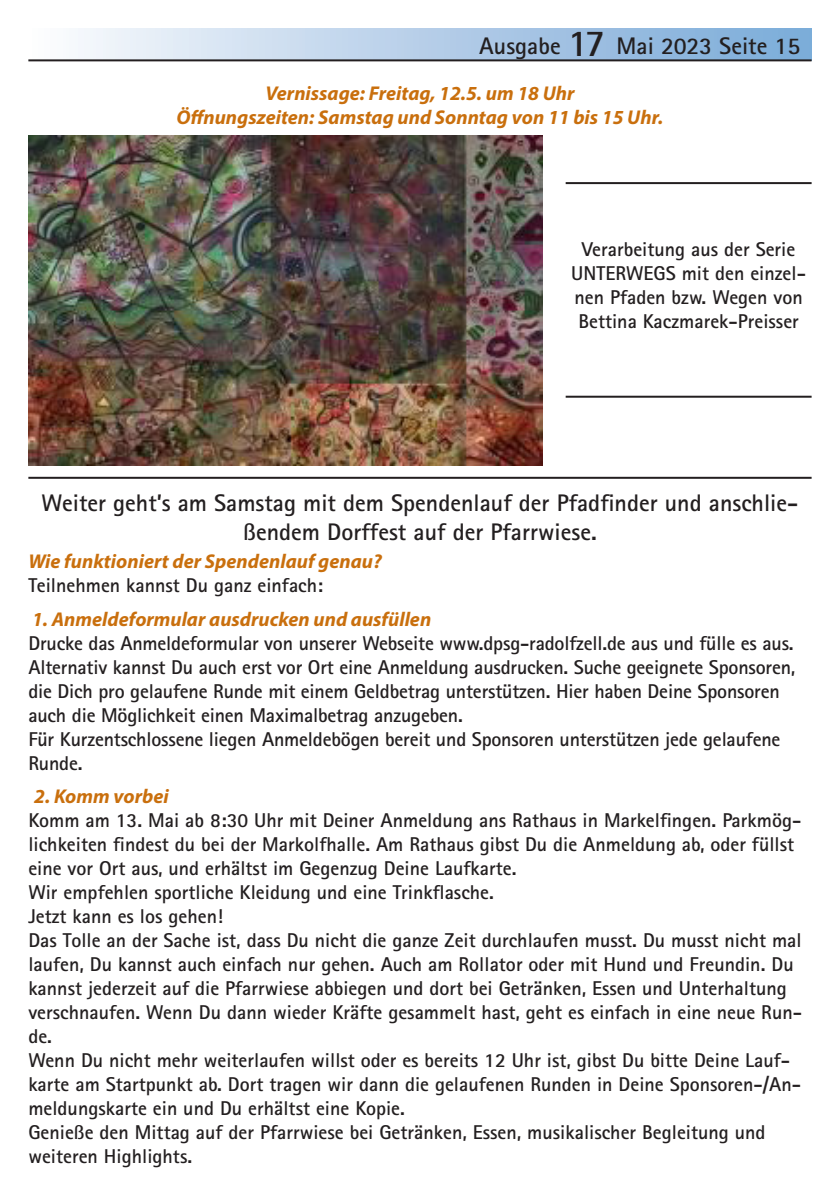
<style>
.page{position:relative;width:840px;height:1191px;background:#fff}
.page>*{position:absolute;margin:0;border:0;box-sizing:border-box;transform-origin:0 0}
.t1{font:700 24px/28.8px "Rotis Sans Serif Std";color:#231f20;text-align:center}
.t2{font:700 20px/24px "Rotis Sans Serif Std";color:#231f20}
.t3{font:italic 700 20px "Myriad Pro";color:#c96f0d}
.s1{font-size:38px}
</style>
<div class="page">
<div style="left:28px;top:28px;width:783px;height:32px;background:linear-gradient(to right,#fafafd,#78a8d7)"></div>
<hr style="left:28px;top:59px;width:783px;height:2px;background:#231f20">
<img style="left:28px;top:135px;width:514px;height:330px">
<hr style="left:565px;top:182px;width:246px;height:2px;background:#231f20">
<hr style="left:565px;top:396px;width:246px;height:2px;background:#231f20">
<hr style="left:28px;top:477px;width:783px;height:2px;background:#231f20">
<p class="t1" style="left:479px;top:31px;width:322px">Ausgabe <span class="s1">17</span> Mai 2023 Seite 15</p>
<p class="t3" style="left:265px;top:80px;width:310px">Vernissage: Freitag, 12.5. um 18 Uhr</p>
<p class="t3" style="left:176px;top:104px;width:488px">Öffnungszeiten: Samstag und Sonntag von 11 bis 15 Uhr.</p>
<p class="t2" style="left:571px;top:237px;width:236px;text-align:center">Verarbeitung aus der Serie<br>UNTERWEGS mit den einzel&shy;nen Pfaden bzw. Wegen von<br>Bettina Kaczmarek-Preisser</p>
<p class="t1" style="left:42px;top:488px;width:757px">Weiter geht’s am Samstag mit dem Spendenlauf der Pfadfinder und anschlie&shy;ßendem Dorffest auf der Pfarrwiese.</p>
<p class="t3" style="left:28px;top:548px;width:355px">Wie funktioniert der Spendenlauf genau?</p>
<p class="t2" style="left:28px;top:573px;width:296px">Teilnehmen kannst Du ganz einfach:</p>
<p class="t3" style="left:32px;top:606px;width:400px">1. Anmeldeformular ausdrucken und ausfüllen</p>
<p class="t2" style="left:28px;top:630px;width:768px">Drucke das Anmeldeformular von unserer Webseite www.dpsg-radolfzell.de aus und fülle es aus.<br>Alternativ kannst Du auch erst vor Ort eine Anmeldung ausdrucken. Suche geeignete Sponsoren, die Dich pro gelaufene Runde mit einem Geldbetrag unterstützen. Hier haben Deine Sponsoren auch die Möglichkeit einen Maximalbetrag anzugeben.</p>
<p class="t2" style="left:28px;top:726px;width:753px">Für Kurzentschlossene liegen Anmeldebögen bereit und Sponsoren unterstützen jede gelaufene<br>Runde.</p>
<p class="t3" style="left:34px;top:783px;width:136px">2. Komm vorbei</p>
<p class="t2" style="left:28px;top:808px;width:774px">Komm am 13. Mai ab 8:30 Uhr mit Deiner Anmeldung ans Rathaus in Markelfingen. Parkmög&shy;lichkeiten findest du bei der Markolfhalle. Am Rathaus gibst Du die Anmeldung ab, oder füllst eine vor Ort aus, und erhältst im Gegenzug Deine Laufkarte.</p>
<p class="t2" style="left:28px;top:880px;width:467px">Wir empfehlen sportliche Kleidung und eine Trinkflasche.</p>
<p class="t2" style="left:28px;top:904px;width:196px">Jetzt kann es los gehen!</p>
<p class="t2" style="left:28px;top:928px;width:774px">Das Tolle an der Sache ist, dass Du nicht die ganze Zeit durchlaufen musst. Du musst nicht mal laufen, Du kannst auch einfach nur gehen. Auch am Rollator oder mit Hund und Freundin. Du kannst jederzeit auf die Pfarrwiese abbiegen und dort bei Getränken, Essen und Unterhaltung verschnaufen. Wenn Du dann wieder Kräfte gesammelt hast, geht es einfach in eine neue Run&shy;de.</p>
<p class="t2" style="left:28px;top:1048px;width:773px">Wenn Du nicht mehr weiterlaufen willst oder es bereits 12 Uhr ist, gibst Du bitte Deine Lauf&shy;karte am Startpunkt ab. Dort tragen wir dann die gelaufenen Runden in Deine Sponsoren-/An&shy;meldungskarte ein und Du erhältst eine Kopie.</p>
<p class="t2" style="left:28px;top:1120px;width:738px">Genieße den Mittag auf der Pfarrwiese bei Getränken, Essen, musikalischer Begleitung und weiteren Highlights.</p>
</div>
